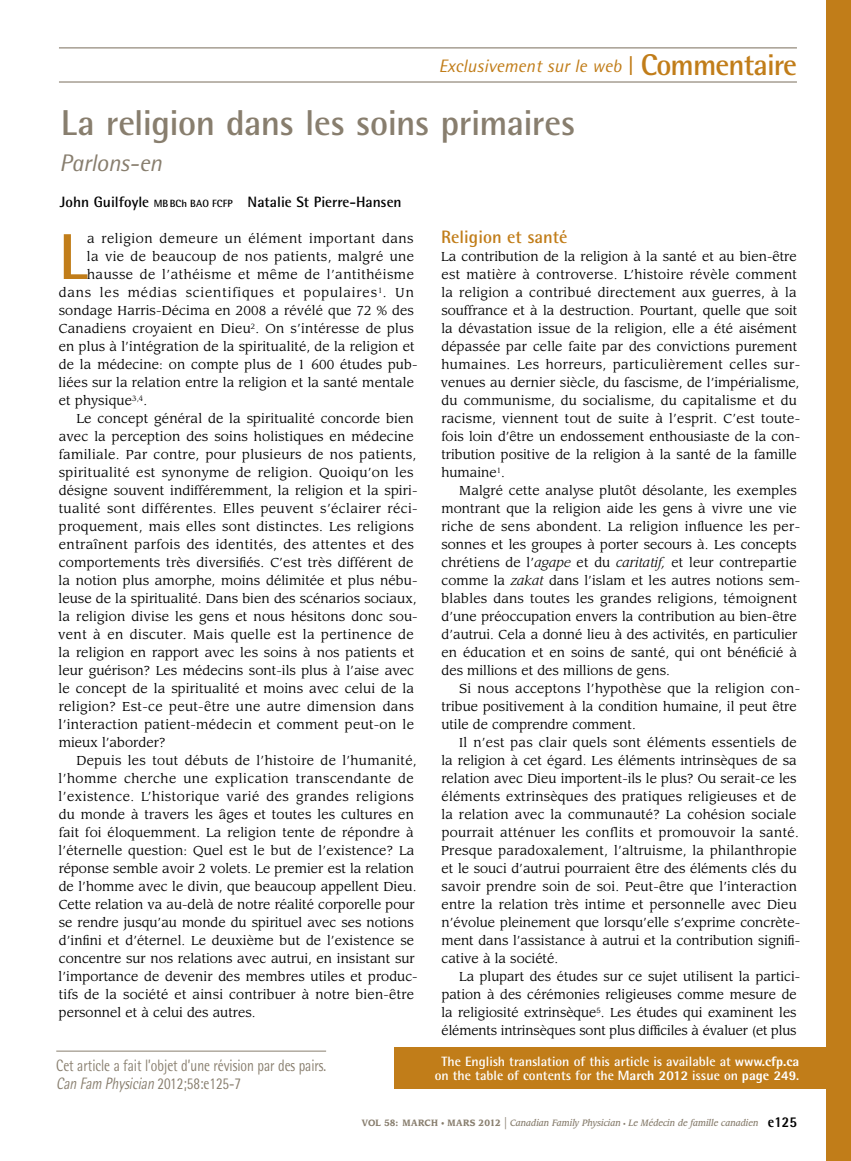
<style>
.page{position:relative;width:851px;height:1161px;background:#fff}
.page>*{position:absolute;margin:0;border:0;box-sizing:border-box;transform-origin:0 0}
.t1{font:700 64.95px "Rotis Semi Sans Std";color:#c17d19}
.t2{font:700 36px "Rotis Semi Sans Std";letter-spacing:-.015em;color:#887e6e}
.t3{font:italic 24px "Rotis Semi Sans Std";letter-spacing:-.01em;color:#887e6e}
.t4{font:italic 18px "Rotis Semi Sans Std";color:#c17d19}
.t5{font:700 18px "Rotis Semi Sans Std";color:#c17d19}
.t6{font:16.5px/18px "Rotis Semi Sans Std";color:#887e6e;scale:.8 1}
.t7{font:700 15px "Rotis Semi Sans Std";color:#000}
.t8{font:700 13.5px/13.5px "Rotis Semi Sans Std";color:#fff;text-align:center}
.t9{font:12.75px/18px "Leawood Std";letter-spacing:.01em;color:#000}
.t10{font:12.75px "Leawood Std";letter-spacing:.03em;color:#000}
.t11{font:12.75px "Leawood Std";letter-spacing:.04em;color:#000}
.t12{font:12.75px "Leawood Std";letter-spacing:.035em;color:#000}
.t13{font:12.75px "Leawood Std";letter-spacing:.065em;color:#000}
.t14{font:italic 500 9px "Leawood Std";color:#887e6e;scale:.9 1}
.s1{font-weight:700;font-style:normal;font-size:21px}
.s2{font-weight:700;font-style:normal;font-size:30px}
.s3{font-size:10.5px}
.s4{font-style:italic}
.s5{font-weight:800}
.s6{font-weight:700;font-style:normal}
.s7{font-weight:700;font-style:normal;font-size:7.5px}
.s8{font-weight:400;font-style:normal;font-size:15px}
.s9{font-style:normal;font-size:6px}
.s10{font-family:"Rotis Semi Sans Std";font-weight:800;font-style:normal;font-size:15px;color:#000}
</style>
<div class="page">
<div style="left:826px;top:0;width:24px;height:1161px;background:#c17d19"></div>
<hr style="left:59px;top:47px;width:737px;height:1px;background:#887e6e">
<hr style="left:59px;top:81px;width:737px;height:2px;background:#887e6e">
<hr style="left:56px;top:1051px;width:270px;height:1px;background:#887e6e">
<div style="left:394px;top:1047px;width:435px;height:42px;background:#c17d19"></div>
<h3 class="t4" style="left:439px;top:55px;width:359px">Exclusivement sur le web <span class="s1">|</span> <span class="s2">Commentaire</span></h3>
<h2 class="t2" style="left:61px;top:101px;width:516px">La religion dans les soins primaires</h2>
<h3 class="t3" style="left:59px;top:148px;width:104px">Parlons-en</h3>
<p class="t7" style="left:60px;top:193px;width:343px">John Guilfoyle <span class="s3">MBBCh BAO FCFP</span> Natalie St Pierre-Hansen</p>
<h1 class="t1" style="left:59px;top:217px;width:30px">L</h1>
<p class="t11" style="left:87px;top:231px;width:328px">a religion demeure un élément important dans</p>
<h3 class="t5" style="left:441px;top:226px;width:128px">Religion et santé</h3>
<p class="t9" style="left:441px;top:248px;width:361px">La contribution de la religion à la santé et au bien-être est matière à controverse. L’histoire révèle comment la religion a contribué directement aux guerres, à la souffrance et à la destruction. Pourtant, quelle que soit la dévastation issue de la religion, elle a été aisément dépassée par celle faite par des convictions purement humaines. Les horreurs, particulièrement celles sur&shy;venues au dernier siècle, du fascisme, de l’impérialisme, du communisme, du socialisme, du capitalisme et du racisme, viennent tout de suite à l’esprit. C’est toute&shy;fois loin d’être un endossement enthousiaste de la con&shy;tribution positive de la religion à la santé de la famille humaine<sup>1</sup>.</p>
<p class="t9" style="left:441px;top:482px;width:360px;text-indent:18px">Malgré cette analyse plutôt désolante, les exemples montrant que la religion aide les gens à vivre une vie riche de sens abondent. La religion influence les per&shy;sonnes et les groupes à porter secours à. Les concepts chrétiens de l’<span class="s4">agape</span> et du <span class="s4">caritatif,</span> et leur contrepartie comme la <span class="s4">zakat</span> dans l’islam et les autres notions sem&shy;blables dans toutes les grandes religions, témoignent d’une préoccupation envers la contribution au bien-être d’autrui. Cela a donné lieu à des activités, en particulier en éducation et en soins de santé, qui ont bénéficié à des millions et des millions de gens.</p>
<p class="t9" style="left:441px;top:680px;width:360px;text-indent:18px">Si nous acceptons l’hypothèse que la religion con&shy;tribue positivement à la condition humaine, il peut être utile de comprendre comment.</p>
<p class="t9" style="left:441px;top:734px;width:360px;text-indent:18px">Il n’est pas clair quels sont éléments essentiels de la religion à cet égard. Les éléments intrinsèques de sa relation avec Dieu importent-ils le plus? Ou serait-ce les éléments extrinsèques des pratiques religieuses et de la relation avec la communauté? La cohésion sociale pourrait atténuer les conflits et promouvoir la santé.<br>Presque paradoxalement, l’altruisme, la philanthropie et le souci d’autrui pourraient être des éléments clés du savoir prendre soin de soi. Peut-être que l’interaction entre la relation très intime et personnelle avec Dieu n’évolue pleinement que lorsqu’elle s’exprime concrète&shy;ment dans l’assistance à autrui et la contribution signifi&shy;cative à la société.</p>
<p class="t9" style="left:441px;top:968px;width:360px;text-indent:18px">La plupart des études sur ce sujet utilisent la partici&shy;pation à des cérémonies religieuses comme mesure de la religiosité extrinsèque<sup>5</sup>. Les études qui examinent les éléments intrinsèques sont plus difficiles à évaluer (et plus</p>
<p class="t10" style="left:87px;top:249px;width:329px">la vie de beaucoup de nos patients, malgré une</p>
<p class="t11" style="left:87px;top:267px;width:328px">hausse de l’athéisme et même de l’antithéisme</p>
<p class="t13" style="left:59px;top:285px;width:357px">dans les médias scientifiques et populaires<sup>1</sup>. Un</p>
<p class="t9" style="left:59px;top:302px;width:356px">sondage Harris-Décima en 2008 a révélé que 72 % des</p>
<p class="t9" style="left:59px;top:320px;width:356px">Canadiens croyaient en Dieu<sup>2</sup>. On s’intéresse de plus</p>
<p class="t9" style="left:59px;top:338px;width:357px">en plus à l’intégration de la spiritualité, de la religion et</p>
<p class="t9" style="left:59px;top:356px;width:360px">de la médecine: on compte plus de 1 600 études pub-</p>
<p class="t9" style="left:59px;top:374px;width:357px">liées sur la relation entre la religion et la santé mentale</p>
<p class="t9" style="left:59px;top:392px;width:90px">et physique<sup>3,4</sup>.</p>
<p class="t9" style="left:77px;top:410px;width:339px">Le concept général de la spiritualité concorde bien</p>
<p class="t9" style="left:59px;top:428px;width:356px">avec la perception des soins holistiques en médecine</p>
<p class="t9" style="left:59px;top:446px;width:359px">familiale. Par contre, pour plusieurs de nos patients,</p>
<p class="t10" style="left:59px;top:465px;width:356px">spiritualité est synonyme de religion. Quoiqu’on les</p>
<p class="t9" style="left:59px;top:482px;width:360px">désigne souvent indifféremment, la religion et la spiri-</p>
<p class="t9" style="left:59px;top:500px;width:359px">tualité sont différentes. Elles peuvent s’éclairer réci-</p>
<p class="t9" style="left:59px;top:518px;width:356px">proquement, mais elles sont distinctes. Les religions</p>
<p class="t10" style="left:59px;top:537px;width:356px">entraînent parfois des identités, des attentes et des</p>
<p class="t9" style="left:59px;top:554px;width:356px">comportements très diversifiés. C’est très différent de</p>
<p class="t9" style="left:59px;top:572px;width:360px">la notion plus amorphe, moins délimitée et plus nébu-</p>
<p class="t9" style="left:59px;top:590px;width:359px">leuse de la spiritualité. Dans bien des scénarios sociaux,</p>
<p class="t9" style="left:59px;top:608px;width:360px">la religion divise les gens et nous hésitons donc sou-</p>
<p class="t10" style="left:58px;top:627px;width:357px">vent à en discuter. Mais quelle est la pertinence de</p>
<p class="t9" style="left:59px;top:644px;width:357px">la religion en rapport avec les soins à nos patients et</p>
<p class="t9" style="left:59px;top:662px;width:357px">leur guérison? Les médecins sont-ils plus à l’aise avec</p>
<p class="t9" style="left:59px;top:680px;width:357px">le concept de la spiritualité et moins avec celui de la</p>
<p class="t9" style="left:59px;top:698px;width:357px">religion? Est-ce peut-être une autre dimension dans</p>
<p class="t9" style="left:59px;top:716px;width:357px">l’interaction patient-médecin et comment peut-on le</p>
<p class="t9" style="left:59px;top:734px;width:108px">mieux l’aborder?</p>
<p class="t9" style="left:77px;top:752px;width:341px">Depuis les tout débuts de l’histoire de l’humanité,</p>
<p class="t12" style="left:59px;top:771px;width:356px">l’homme cherche une explication transcendante de</p>
<p class="t11" style="left:59px;top:789px;width:357px">l’existence. L’historique varié des grandes religions</p>
<p class="t9" style="left:59px;top:806px;width:357px">du monde à travers les âges et toutes les cultures en</p>
<p class="t9" style="left:59px;top:824px;width:356px">fait foi éloquemment. La religion tente de répondre à</p>
<p class="t9" style="left:59px;top:842px;width:357px">l’éternelle question: Quel est le but de l’existence? La</p>
<p class="t9" style="left:59px;top:860px;width:357px">réponse semble avoir 2 volets. Le premier est la relation</p>
<p class="t9" style="left:59px;top:878px;width:359px">de l’homme avec le divin, que beaucoup appellent Dieu.</p>
<p class="t9" style="left:59px;top:896px;width:357px">Cette relation va au-delà de notre réalité corporelle pour</p>
<p class="t9" style="left:59px;top:914px;width:356px">se rendre jusqu’au monde du spirituel avec ses notions</p>
<p class="t9" style="left:59px;top:932px;width:357px">d’infini et d’éternel. Le deuxième but de l’existence se</p>
<p class="t9" style="left:59px;top:950px;width:357px">concentre sur nos relations avec autrui, en insistant sur</p>
<p class="t9" style="left:59px;top:968px;width:360px">l’importance de devenir des membres utiles et produc-</p>
<p class="t9" style="left:59px;top:986px;width:357px">tifs de la société et ainsi contribuer à notre bien-être</p>
<p class="t9" style="left:59px;top:1004px;width:198px">personnel et à celui des autres.</p>
<p class="t6" style="left:56px;top:1056px;width:339px">Cet article a fait l’objet d’une révision par des pairs.<br><span class="s4">Can Fam Physician</span> 2012;58:e125-7</p>
<p class="t8" style="left:434px;top:1054px;width:366px">The English translation of this article is available at <span class="s5">www.cfp.ca </span>on the table of contents for the <span class="s5">March 2012</span> issue on <span class="s5">page 249</span>.</p>
<p class="t14" style="left:362px;top:1118px;width:485px"><span class="s6">Vol 58: MARCH</span> <span class="s7">•</span> <span class="s6">MARS 2012</span> <span class="s8">|</span> Canadian Family Physician <span class="s9">•</span> Le Médecin de famille canadien <span class="s10">e125</span></p>
</div>
